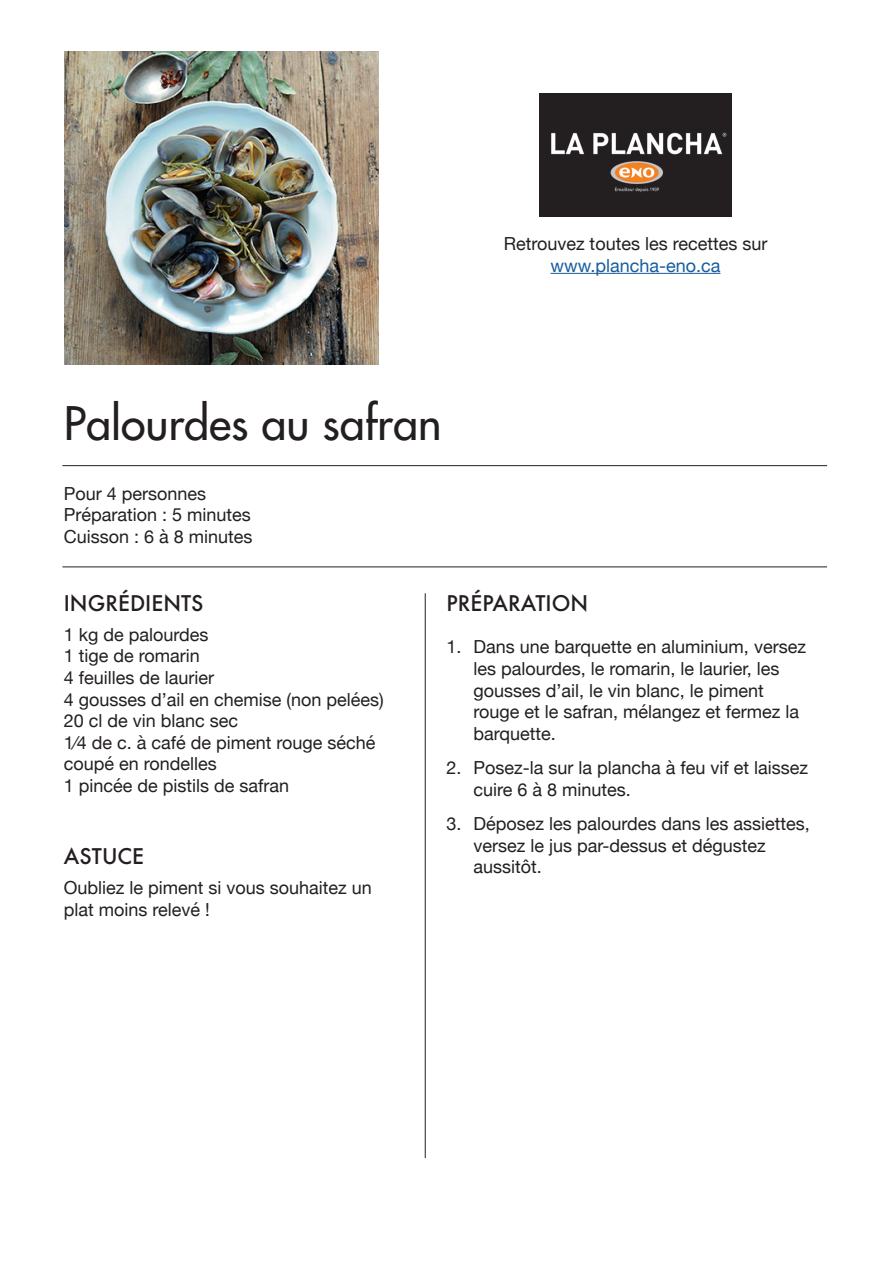
<style>
.page{position:relative;width:893px;height:1263px;background:#fff}
.page>*{position:absolute;margin:0;border:0;box-sizing:border-box;transform-origin:0 0}
.t1{font:45px "Futura";color:#231f20}
.t2{font:500 21px "Futura";color:#231f20}
.t3{font:18px/21.6px "Helvetica Neue";color:#231f20}
.t4{font:18px "Helvetica Neue";color:#175d9e}
</style>
<div class="page">
<img style="left:539px;top:93px;width:193px;height:124px">
<img style="left:65px;top:51px;width:313px;height:314px">
<hr style="left:62px;top:465px;width:765px;height:1px;background:#231f20">
<hr style="left:62px;top:566px;width:765px;height:1px;background:#231f20">
<hr style="left:425px;top:593px;width:1px;height:565px;background:#231f20">
<hr style="left:550px;top:273px;width:170px;height:1px;background:#175d9e">
<p class="t3" style="left:504px;top:234px;width:265px">Retrouvez toutes les recettes sur</p>
<p class="t4" style="left:550px;top:252px;width:171px">www.plancha-eno.ca</p>
<p class="t1" style="left:64px;top:395px;width:379px">Palourdes au safran</p>
<p class="t3" style="left:64px;top:483px;width:144px">Pour 4 personnes</p>
<p class="t3" style="left:64px;top:505px;width:189px">Préparation : 5 minutes</p>
<p class="t3" style="left:64px;top:527px;width:190px">Cuisson : 6 à 8 minutes</p>
<p class="t2" style="left:64px;top:588px;width:141px">INGRÉDIENTS</p>
<p class="t3" style="left:64px;top:624px;width:146px">1 kg de palourdes</p>
<p class="t3" style="left:64px;top:646px;width:138px">1 tige de romarin</p>
<p class="t3" style="left:64px;top:668px;width:152px">4 feuilles de laurier</p>
<p class="t3" style="left:64px;top:689px;width:322px">4 gousses d’ail en chemise (non pelées)</p>
<p class="t3" style="left:64px;top:711px;width:176px">20 cl de vin blanc sec</p>
<p class="t3" style="left:64px;top:732px;width:313px">1⁄4 de c. à café de piment rouge séché coupé en rondelles</p>
<p class="t3" style="left:64px;top:776px;width:227px">1 pincée de pistils de safran</p>
<p class="t2" style="left:64px;top:842px;width:82px">ASTUCE</p>
<p class="t3" style="left:64px;top:878px;width:310px">Oubliez le piment si vous souhaitez un plat moins relevé !</p>
<p class="t2" style="left:446px;top:588px;width:143px">PRÉPARATION</p>
<p class="t3" style="left:473px;top:637px;width:334px;text-indent:-27px">1. Dans une barquette en aluminium, versez les palourdes, le romarin, le laurier, les gousses d’ail, le vin blanc, le piment rouge et le safran, mélangez et fermez la barquette.</p>
<p class="t3" style="left:473px;top:758px;width:336px;text-indent:-27px">2. Posez-la sur la plancha à feu vif et laissez cuire 6 à 8 minutes.</p>
<p class="t3" style="left:473px;top:814px;width:338px;text-indent:-27px">3. Déposez les palourdes dans les assiettes, versez le jus par-dessus et dégustez aussitôt.</p>
</div>
